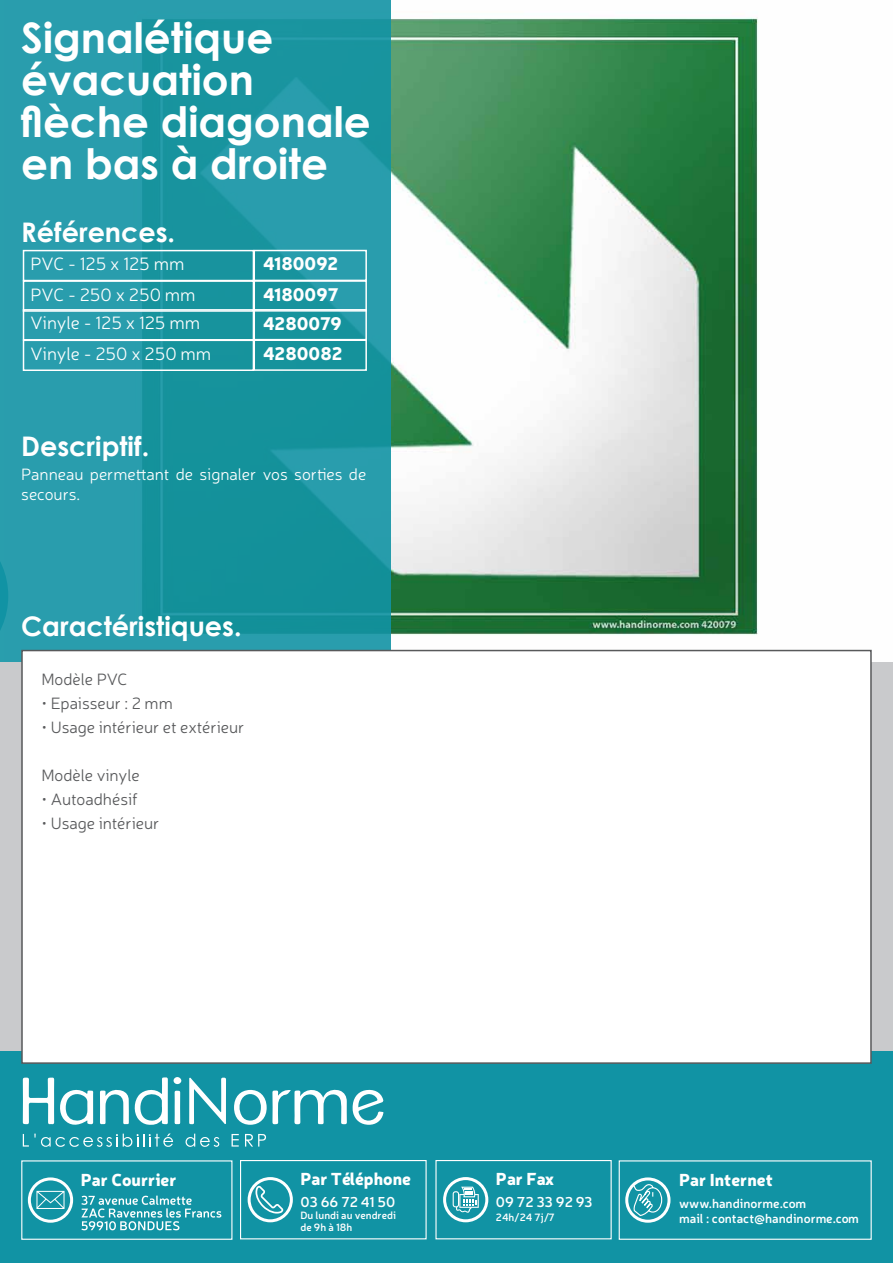
<style>
.page{position:relative;width:893px;height:1263px;background:#fff}
.page>*{position:absolute;margin:0;border:0;box-sizing:border-box;transform-origin:0 0}
.t1{font:700 42px/42px "Century Gothic";color:#fff}
.t2{font:700 27px "Century Gothic";color:#fff}
.t3{font:300 18px "Neris";letter-spacing:-.01em;color:#fff}
.t4{font:900 18px "Neris";color:#fff}
.t5{font:900 17.1px "Neris";color:#fff}
.t6{font:300 16.5px "Neris";color:#58595b}
.t7{font:300 16.5px/19.8px "Neris";color:#fff}
.t8{font:600 14.4px "Neris";color:#fff}
.t9{font:600 12.75px/15.3px "Neris";color:#fff}
.t10{font:600 10.5px/11.9px "Neris";color:#fff}
</style>
<div class="page">
<img style="left:390px;top:0;width:482px;height:650px">
<div style="left:0;top:0;width:390px;height:664px;background:linear-gradient(to bottom,#239aa8,#1e97a3)"></div>
<svg style="left:0;top:518px;width:8px;height:144px"></svg>
<div style="left:0;top:1044px;width:893px;height:219px;background:#1193a4"></div>
<svg style="left:189px;top:1077px;width:37px;height:48px"></svg>
<svg style="left:23px;top:1077px;width:71px;height:48px"></svg>
<svg style="left:353px;top:1089px;width:31px;height:36px"></svg>
<svg style="left:100px;top:1077px;width:68px;height:48px"></svg>
<svg style="left:234px;top:1089px;width:113px;height:36px"></svg>
<svg style="left:175px;top:1090px;width:5px;height:35px"></svg>
<div style="left:174px;top:1077px;width:7px;height:7px;background:#fff;border-radius:50%"></div>
<svg style="left:232px;top:1134px;width:7px;height:12px"></svg>
<svg style="left:245px;top:1134px;width:21px;height:12px"></svg>
<svg style="left:185px;top:1133px;width:34px;height:14px"></svg>
<svg style="left:23px;top:1133px;width:150px;height:14px"></svg>
<div style="left:0;top:662px;width:893px;height:389px;background:#c9cacc"></div>
<div style="left:23px;top:250px;width:231px;height:31px;border:2px solid #fff"></div>
<div style="left:254px;top:250px;width:113px;height:31px;border:2px solid #fff"></div>
<div style="left:21px;top:650px;width:851px;height:414px;background:#fff;border:2px solid #58595b"></div>
<svg style="left:36px;top:1191px;width:29px;height:18px"></svg>
<div style="left:28px;top:1177px;width:45px;height:46px;border:3px solid #fff;border-radius:50%"></div>
<div style="left:21px;top:1160px;width:211px;height:80px;border:1px solid #fff"></div>
<svg style="left:81px;top:1195px;width:140px;height:35px"></svg>
<svg style="left:255px;top:1186px;width:28px;height:29px"></svg>
<div style="left:248px;top:1177px;width:45px;height:45px;border:3px solid #fff;border-radius:50%"></div>
<div style="left:240px;top:1160px;width:187px;height:79px;border:1px solid #fff"></div>
<svg style="left:633px;top:1183px;width:30px;height:34px"></svg>
<div style="left:625px;top:1177px;width:45px;height:46px;border:3px solid #fff;border-radius:50%"></div>
<div style="left:619px;top:1160px;width:253px;height:80px;border:1px solid #fff"></div>
<svg style="left:453px;top:1187px;width:26px;height:26px"></svg>
<div style="left:443px;top:1177px;width:45px;height:45px;border:3px solid #fff;border-radius:50%"></div>
<div style="left:435px;top:1160px;width:177px;height:79px;border:1px solid #fff"></div>
<div style="left:23px;top:280px;width:231px;height:32px;border:2px solid #fff"></div>
<div style="left:254px;top:280px;width:113px;height:32px;border:2px solid #fff"></div>
<div style="left:23px;top:309px;width:231px;height:31px;border:2px solid #fff"></div>
<div style="left:254px;top:309px;width:113px;height:31px;border:2px solid #fff"></div>
<div style="left:23px;top:340px;width:231px;height:31px;border:2px solid #fff"></div>
<div style="left:254px;top:339px;width:113px;height:32px;border:2px solid #fff"></div>
<h1 class="t1" style="left:21px;top:15px;width:351px">Signalétique évacuation flèche diagonale en bas à droite</h1>
<h2 class="t2" style="left:21px;top:211px;width:155px">Références.</h2>
<p class="t3" style="left:31px;top:252px;width:155px">PVC - 125 x 125 mm</p>
<p class="t4" style="left:263px;top:251px;width:76px">4180092</p>
<p class="t3" style="left:31px;top:283px;width:167px">PVC - 250 x 250 mm</p>
<p class="t4" style="left:263px;top:281px;width:77px">4180097</p>
<p class="t3" style="left:31px;top:312px;width:171px">Vinyle - 125 x 125 mm</p>
<p class="t4" style="left:263px;top:310px;width:80px">4280079</p>
<p class="t3" style="left:31px;top:342px;width:182px">Vinyle - 250 x 250 mm</p>
<p class="t4" style="left:263px;top:340px;width:81px">4280082</p>
<h2 class="t2" style="left:21px;top:426px;width:129px">Descriptif.</h2>
<p class="t7" style="left:21px;top:464px;width:347px">Panneau permettant de signaler vos sorties de secours.</p>
<h2 class="t2" style="left:21px;top:606px;width:222px">Caractéristiques.</h2>
<p class="t6" style="left:41px;top:669px;width:88px">Modèle PVC</p>
<p class="t6" style="left:41px;top:693px;width:133px">• Epaisseur : 2 mm</p>
<p class="t6" style="left:41px;top:717px;width:205px">• Usage intérieur et extérieur</p>
<p class="t6" style="left:41px;top:765px;width:100px">Modèle vinyle</p>
<p class="t6" style="left:41px;top:789px;width:98px">• Autoadhésif</p>
<p class="t6" style="left:41px;top:813px;width:119px">• Usage intérieur</p>
<p class="t5" style="left:81px;top:1167px;width:97px">Par Courrier</p>
<p class="t5" style="left:300px;top:1166px;width:112px">Par Téléphone</p>
<p class="t8" style="left:300px;top:1192px;width:96px">03 66 72 41 50</p>
<p class="t10" style="left:300px;top:1209px;width:97px">Du lundi au vendredi de 9h à 18h</p>
<p class="t5" style="left:496px;top:1166px;width:60px">Par Fax</p>
<p class="t8" style="left:496px;top:1192px;width:98px">09 72 33 92 93</p>
<p class="t10" style="left:496px;top:1211px;width:60px">24h/24 7j/7</p>
<p class="t5" style="left:679px;top:1167px;width:95px">Par Internet</p>
<p class="t9" style="left:679px;top:1195px;width:181px">www.handinorme.com<br>mail : contact@handinorme.com</p>
</div>
